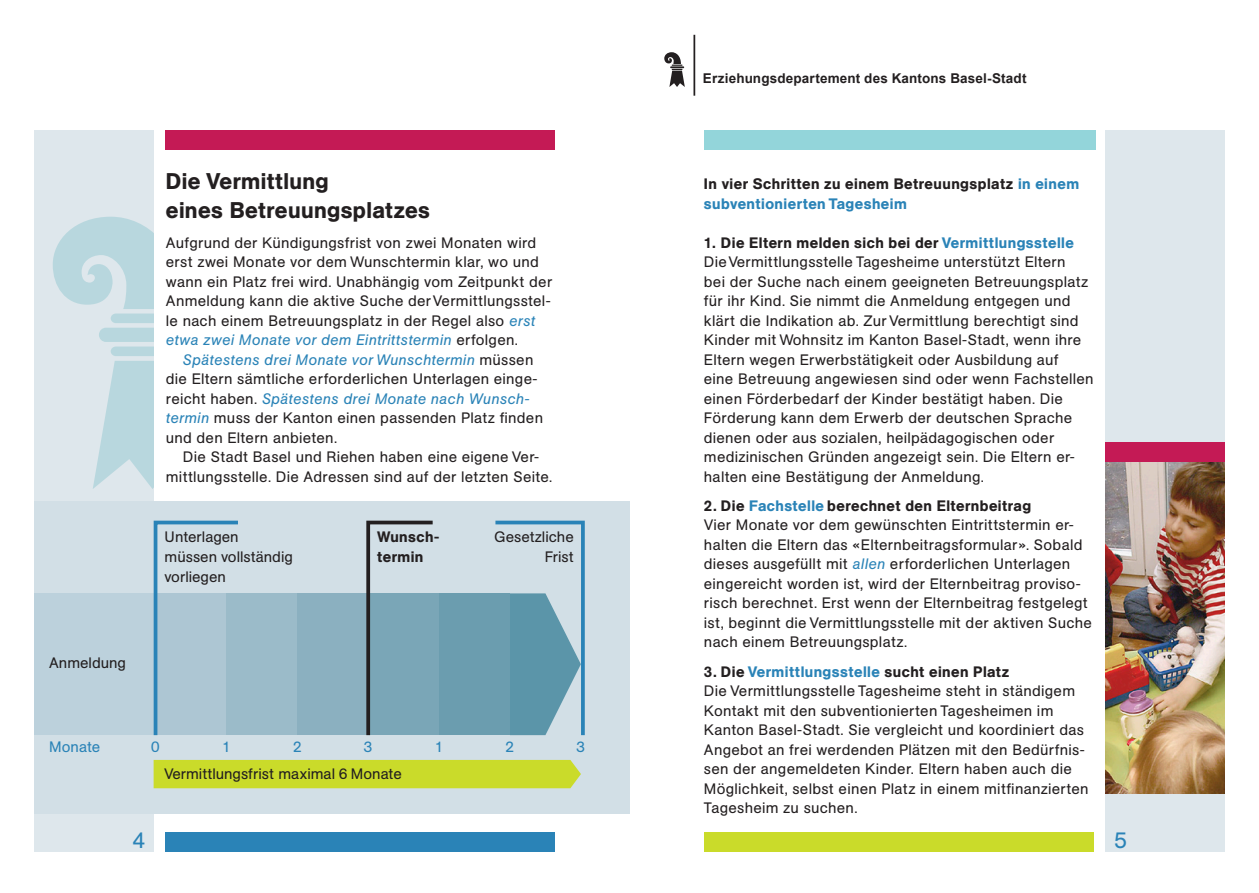
<style>
.page{position:relative;width:1259px;height:893px;background:#fff}
.page>*{position:absolute;margin:0;border:0;box-sizing:border-box;transform-origin:0 0}
.t1{font:500 22.5px/29.2px "AG Book Pro";letter-spacing:.02em;color:#231f20}
.t2{font:22.5px "AG Book Pro";color:#2a83b7}
.t3{font:15px/19.5px "AG Book Pro";letter-spacing:.015em;color:#231f20}
.t4{font:500 15px/19.5px "AG Book Pro";letter-spacing:.03em;color:#231f20}
.t5{font:15px "AG Book Pro";color:#2a83b7}
.t6{font:700 13.5px "Arial";letter-spacing:.01em;color:#231f20}
.s1{font-style:italic;color:#2a83b7}
.s2{color:#2a83b7}
.s3{font-weight:500}
.s4{font-weight:500;color:#2a83b7}
</style>
<div class="page">
<div style="left:1106px;top:131px;width:119px;height:721px;background:#dee7ec"></div>
<div style="left:34px;top:131px;width:119px;height:721px;background:#dee7ec"></div>
<svg style="left:664px;top:52px;width:21px;height:35px"></svg>
<hr style="left:693px;top:35px;width:2px;height:61px;background:#231f20">
<div style="left:704px;top:833px;width:389px;height:19px;background:#cadb2a"></div>
<div style="left:166px;top:833px;width:389px;height:19px;background:#2a83b7"></div>
<div style="left:166px;top:131px;width:389px;height:19px;background:#c41a55"></div>
<div style="left:704px;top:131px;width:391px;height:19px;background:#93d5da"></div>
<img style="left:1106px;top:462px;width:119px;height:332px">
<div style="left:1106px;top:442px;width:119px;height:20px;background:#c41a55"></div>
<div style="left:34px;top:501px;width:595px;height:312px;background:#d2dfe6"></div>
<div style="left:154px;top:760px;width:427px;height:28px;background:#cadb2a"></div>
<div style="left:439px;top:593px;width:71px;height:142px;background:#6b9daf"></div>
<div style="left:368px;top:593px;width:71px;height:142px;background:#7aa6b7"></div>
<div style="left:297px;top:593px;width:71px;height:142px;background:#8bb0c0"></div>
<div style="left:226px;top:593px;width:71px;height:142px;background:#9bbbc9"></div>
<div style="left:34px;top:593px;width:121px;height:142px;background:#bcd1dc"></div>
<svg style="left:153px;top:520px;width:85px;height:216px"></svg>
<svg style="left:366px;top:520px;width:67px;height:216px"></svg>
<svg style="left:495px;top:520px;width:90px;height:216px"></svg>
<svg style="left:53px;top:217px;width:100px;height:272px"></svg>
<p class="t6" style="left:703px;top:69px;width:325px">Erziehungsdepartement des Kantons Basel-Stadt</p>
<p class="t3" style="left:49px;top:653px;width:78px">Anmeldung</p>
<p class="t5" style="left:49px;top:737px;width:52px">Monate</p>
<h1 class="t1" style="left:166px;top:166px;width:265px">Die Vermittlung<br>eines Betreuungsplatzes</h1>
<p class="t3" style="left:166px;top:232px;width:388px">Aufgrund der Kündigungsfrist von zwei Monaten wird erst zwei Monate vor dem Wunschtermin klar, wo und wann ein Platz frei wird. Unabhängig vom Zeitpunkt der Anmeldung kann die aktive Suche der Vermittlungsstel&shy;le nach einem Betreuungsplatz in der Regel also <span class="s1">erst etwa zwei Monate vor dem Eintrittstermin</span> erfolgen.</p>
<p class="t3" style="left:166px;top:349px;width:379px;text-indent:17px"><span class="s1">Spätestens drei Monate vor Wunschtermin</span> müssen die Eltern sämtliche erforderlichen Unterlagen einge&shy;reicht haben. <span class="s1">Spätestens drei Monate nach Wunsch&shy;termin</span> muss der Kanton einen passenden Platz finden und den Eltern anbieten.</p>
<p class="t3" style="left:166px;top:447px;width:388px;text-align:center">Die Stadt Basel und Riehen haben eine eigene Ver&shy;mittlungsstelle. Die Adressen sind auf der letzten Seite.</p>
<p class="t3" style="left:165px;top:527px;width:130px;line-height:20px">Unterlagen müssen vollständig vorliegen</p>
<p class="t4" style="left:377px;top:527px;width:63px;line-height:20px">Wunsch&shy;termin</p>
<p class="t3" style="left:494px;top:527px;width:81px;line-height:20px;text-align:right">Gesetzliche<br>Frist</p>
<p class="t5" style="left:151px;top:737px;width:10px">0</p>
<p class="t5" style="left:222px;top:737px;width:10px">1</p>
<p class="t5" style="left:293px;top:737px;width:10px">2</p>
<p class="t5" style="left:364px;top:737px;width:10px">3</p>
<p class="t5" style="left:435px;top:737px;width:10px">1</p>
<p class="t5" style="left:505px;top:737px;width:10px">2</p>
<p class="t5" style="left:576px;top:737px;width:10px">3</p>
<p class="t3" style="left:164px;top:763px;width:239px">Vermittlungsfrist maximal 6 Monate</p>
<p class="t4" style="left:704px;top:174px;width:377px">In vier Schritten zu einem Betreuungsplatz <span class="s2">in einem subventionierten Tagesheim</span></p>
<p class="t3" style="left:704px;top:232px;width:391px"><span class="s3">1. Die Eltern melden sich bei der</span> <span class="s4">Vermittlungsstelle </span>Die Vermittlungsstelle Tagesheime unterstützt Eltern<br>bei der Suche nach einem geeigneten Betreuungsplatz für ihr Kind. Sie nimmt die Anmeldung entgegen und klärt die Indikation ab. Zur Vermittlung berechtigt sind Kinder mit Wohnsitz im Kanton Basel-Stadt, wenn ihre Eltern wegen Erwerbstätigkeit oder Ausbildung auf<br>eine Betreuung angewiesen sind oder wenn Fachstellen einen Förderbedarf der Kinder bestätigt haben. Die Förderung kann dem Erwerb der deutschen Sprache dienen oder aus sozialen, heilpädagogischen oder medizinischen Gründen angezeigt sein. Die Eltern er&shy;halten eine Bestätigung der Anmeldung.</p>
<p class="t3" style="left:704px;top:496px;width:389px"><span class="s3">2. Die</span> <span class="s4">Fachstelle</span> <span class="s3">berechnet den Elternbeitrag<br></span>Vier Monate vor dem gewünschten Eintrittstermin er&shy;halten die Eltern das «Elternbeitragsformular». Sobald dieses ausgefüllt mit <span class="s1">allen</span> erforderlichen Unterlagen eingereicht worden ist, wird der Elternbeitrag proviso&shy;risch berechnet. Erst wenn der Elternbeitrag festgelegt ist, beginnt die Vermittlungsstelle mit der aktiven Suche nach einem Betreuungsplatz.</p>
<p class="t3" style="left:704px;top:661px;width:386px"><span class="s3">3. Die</span> <span class="s4">Vermittlungsstelle</span> <span class="s3">sucht einen Platz<br></span>Die Vermittlungsstelle Tagesheime steht in ständigem Kontakt mit den subventionierten Tagesheimen im Kanton Basel-Stadt. Sie vergleicht und koordiniert das Angebot an frei werdenden Plätzen mit den Bedürfnis&shy;sen der angemeldeten Kinder. Eltern haben auch die Möglichkeit, selbst einen Platz in einem mitfinanzierten Tagesheim zu suchen.</p>
<h1 class="t2" style="left:133px;top:826px;width:14px">4</h1>
<h1 class="t2" style="left:1114px;top:826px;width:14px">5</h1>
</div>
